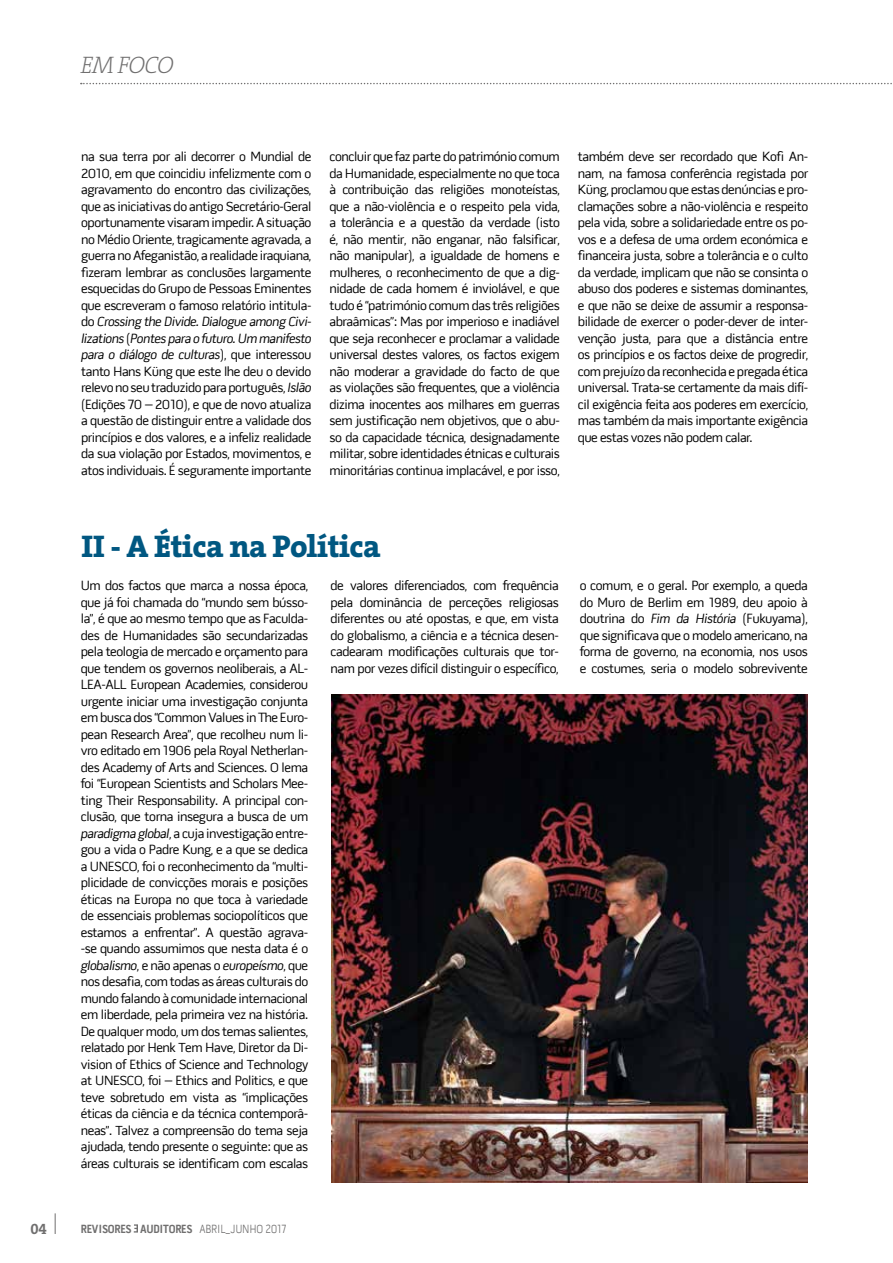
<style>
.page{position:relative;width:893px;height:1263px;background:#fff}
.page>*{position:absolute;margin:0;border:0;box-sizing:border-box;transform-origin:0 0}
.t1{font:800 31.5px "The Serif";letter-spacing:-.02em;color:#005781}
.t2{font:italic 200 24px "The Serif";letter-spacing:-.03em;color:#706f6f}
.t3{font:15px "The Serif Bold Expert";color:#706f6f}
.t4{font:13.5px/16.5px "Pill Gothic 600 mg";letter-spacing:-.03em;color:#000;text-align:justify}
.t5{font:700 12px "Pill Gothic 300 mg";letter-spacing:-.02em;color:#706f6f}
.s1{font-style:italic}
.s2{font-weight:300}
</style>
<div class="page">
<svg style="left:55px;top:1213px;width:1px;height:21px"></svg>
<svg style="left:134px;top:1224px;width:4px;height:8px"></svg>
<svg style="left:81px;top:83px;width:811px;height:1px"></svg>
<img style="left:332px;top:694px;width:476px;height:488px">
<h2 class="t2" style="left:81px;top:45px;width:95px">EM FOCO</h2>
<p class="t4" style="left:81px;top:148px;width:232px">na sua terra por ali decorrer o Mundial de 2010, em que coincidiu infelizmente com o agravamento do encontro das civilizações, que as iniciativas do antigo Secretário-Geral oportunamente visaram impedir. A situação no Médio Oriente, tragicamente agravada, a guerra no Afeganistão, a realidade iraquiana, fizeram lembrar as conclusões largamente esquecidas do Grupo de Pessoas Eminentes que escreveram o famoso relatório intitula&shy;do <span class="s1">Crossing the Divide. Dialogue among Civi&shy;lizations</span> (<span class="s1">Pontes para o futuro. Um manifesto para o diálogo de culturas</span>), que interessou tanto Hans Küng que este lhe deu o devido relevo no seu traduzido para português, <span class="s1">Islão </span>(Edições 70 – 2010), e que de novo atualiza a questão de distinguir entre a validade dos princípios e dos valores, e a infeliz realidade da sua violação por Estados, movimentos, e atos individuais. É seguramente importante</p>
<p class="t4" style="left:329px;top:148px;width:232px">concluir que faz parte do património comum da Humanidade, especialmente no que toca à contribuição das religiões monoteístas, que a não-violência e o respeito pela vida, a tolerância e a questão da verdade (isto é, não mentir, não enganar, não falsificar, não manipular), a igualdade de homens e mulheres, o reconhecimento de que a dig&shy;nidade de cada homem é inviolável, e que tudo é “património comum das três religiões abraâmicas”: Mas por imperioso e inadiável que seja reconhecer e proclamar a validade universal destes valores, os factos exigem não moderar a gravidade do facto de que as violações são frequentes, que a violência dizima inocentes aos milhares em guerras sem justificação nem objetivos, que o abu&shy;so da capacidade técnica, designadamente militar, sobre identidades étnicas e culturais minoritárias continua implacável, e por isso,</p>
<p class="t4" style="left:578px;top:148px;width:232px">também deve ser recordado que Kofi An&shy;nam, na famosa conferência registada por Küng, proclamou que estas denúncias e pro&shy;clamações sobre a não-violência e respeito pela vida, sobre a solidariedade entre os po&shy;vos e a defesa de uma ordem económica e financeira justa, sobre a tolerância e o culto da verdade, implicam que não se consinta o abuso dos poderes e sistemas dominantes, e que não se deixe de assumir a responsa&shy;bilidade de exercer o poder-dever de inter&shy;venção justa, para que a distância entre os princípios e os factos deixe de progredir, com prejuízo da reconhecida e pregada ética universal. Trata-se certamente da mais difí&shy;cil exigência feita aos poderes em exercício, mas também da mais importante exigência que estas vozes não podem calar.</p>
<h1 class="t1" style="left:82px;top:520px;width:301px">II - A Ética na Política</h1>
<p class="t4" style="left:81px;top:577px;width:229px">Um dos factos que marca a nossa época, que já foi chamada do “mundo sem bússo&shy;la”, é que ao mesmo tempo que as Faculda&shy;des de Humanidades são secundarizadas pela teologia de mercado e orçamento para que tendem os governos neoliberais, a AL-LEA-ALL European Academies, considerou urgente iniciar uma investigação conjunta em busca dos “Common Values in The Euro&shy;pean Research Area”, que recolheu num li&shy;vro editado em 1906 pela Royal Netherlan&shy;des Academy of Arts and Sciences. O lema foi “European Scientists and Scholars Mee&shy;ting Their Responsability. A principal con&shy;clusão, que torna insegura a busca de um <span class="s1">paradigma global</span>, a cuja investigação entre&shy;gou a vida o Padre Kung, e a que se dedica a UNESCO, foi o reconhecimento da “multi&shy;plicidade de convicções morais e posições éticas na Europa no que toca à variedade de essenciais problemas sociopolíticos que estamos a enfrentar”. A questão agrava--se quando assumimos que nesta data é o <span class="s1">globalismo</span>, e não apenas o <span class="s1">europeísmo</span>, que nos desafia, com todas as áreas culturais do mundo falando à comunidade internacional em liberdade, pela primeira vez na história.<br>De qualquer modo, um dos temas salientes, relatado por Henk Tem Have, Diretor da Di&shy;vision of Ethics of Science and Technology at UNESCO, foi – Ethics and Politics, e que teve sobretudo em vista as “implicações éticas da ciência e da técnica contemporâ&shy;neas”. Talvez a compreensão do tema seja ajudada, tendo presente o seguinte: que as áreas culturais se identificam com escalas</p>
<p class="t4" style="left:331px;top:577px;width:230px">de valores diferenciados, com frequência pela dominância de perceções religiosas diferentes ou até opostas, e que, em vista do globalismo, a ciência e a técnica desen&shy;cadearam modificações culturais que tor&shy;nam por vezes difícil distinguir o específico,</p>
<p class="t4" style="left:580px;top:577px;width:230px">o comum, e o geral. Por exemplo, a queda do Muro de Berlim em 1989, deu apoio à doutrina do <span class="s1">Fim da História</span> (Fukuyama), que significava que o modelo americano, na forma de governo, na economia, nos usos e costumes, seria o modelo sobrevivente</p>
<p class="t3" style="left:31px;top:1216px;width:18px">04</p>
<p class="t5" style="left:81px;top:1221px;width:207px">REVISORES AUDITORES <span class="s2">ABRIL_JUNHO 2017</span></p>
</div>
